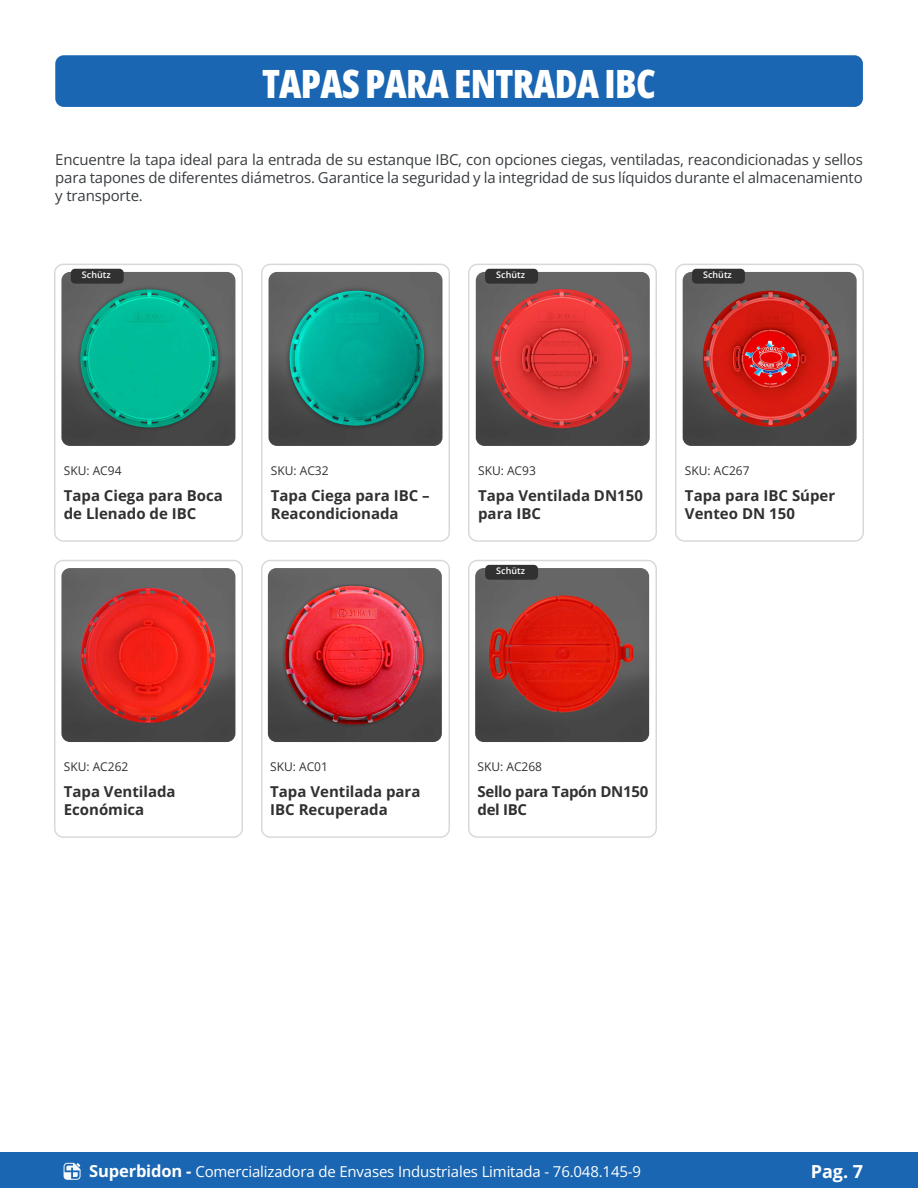
<style>
.page{position:relative;width:918px;height:1188px;background:#fff}
.page>*{position:absolute;margin:0;border:0;box-sizing:border-box;transform-origin:0 0}
.t1{font:800 39px "Open Sans Condensed";letter-spacing:-.02em;color:#fff}
.t2{font:700 18px "Open Sans";color:#fff}
.t3{font:15px/18px "Open Sans";letter-spacing:-.01em;color:#383c3f;text-align:justify}
.t4{font:700 15px/18px "Open Sans";color:#323131}
.t5{font:15px "Open Sans";letter-spacing:-.01em;color:#fff}
.t6{font:700 15px/18px "Open Sans";letter-spacing:-.02em;color:#323131}
.t7{font:12px "Open Sans";color:#323131}
.t8{font:600 9px "Open Sans";color:#fff}
.s1{font-weight:700;font-size:16.5px}
</style>
<div class="page">
<div style="left:261px;top:560px;width:189px;height:278px;border:2px solid #393d3f;border-radius:9px"></div>
<div style="left:55px;top:55px;width:808px;height:52px;background:#1a66b2;border-radius:9px"></div>
<div style="left:0;top:1153px;width:918px;height:35px;background:#1a66b2"></div>
<svg style="left:64px;top:1163px;width:16px;height:17px"></svg>
<div style="left:54px;top:264px;width:189px;height:278px;border:2px solid #393d3f;border-radius:9px"></div>
<div style="left:261px;top:264px;width:189px;height:278px;border:2px solid #393d3f;border-radius:9px"></div>
<div style="left:468px;top:264px;width:189px;height:278px;border:2px solid #393d3f;border-radius:9px"></div>
<div style="left:675px;top:264px;width:189px;height:278px;border:2px solid #393d3f;border-radius:9px"></div>
<img style="left:61px;top:272px;width:174px;height:174px">
<img style="left:269px;top:272px;width:174px;height:174px">
<img style="left:476px;top:272px;width:174px;height:174px">
<img style="left:683px;top:272px;width:174px;height:174px">
<div style="left:71px;top:269px;width:53px;height:15px;background:#323131;border-radius:4px"></div>
<div style="left:485px;top:269px;width:53px;height:15px;background:#323131;border-radius:4px"></div>
<div style="left:692px;top:269px;width:53px;height:15px;background:#323131;border-radius:4px"></div>
<div style="left:54px;top:560px;width:189px;height:278px;border:2px solid #393d3f;border-radius:9px"></div>
<div style="left:468px;top:560px;width:189px;height:278px;border:2px solid #393d3f;border-radius:9px"></div>
<img style="left:61px;top:568px;width:174px;height:174px">
<img style="left:268px;top:568px;width:174px;height:174px">
<img style="left:475px;top:568px;width:174px;height:174px">
<div style="left:485px;top:565px;width:53px;height:15px;background:#323131;border-radius:4px"></div>
<p class="t1" style="left:262px;top:54px;width:395px">TAPAS PARA ENTRADA IBC</p>
<p class="t3" style="left:55px;top:151px;width:809px">Encuentre la tapa ideal para la entrada de su estanque IBC, con opciones ciegas, ventiladas, reacondicionadas y sellos para tapones de diferentes diámetros. Garantice la seguridad y la integridad de sus líquidos durante el almacenamiento y transporte.</p>
<p class="t8" style="left:82px;top:269px;width:30px">Schütz</p>
<p class="t8" style="left:496px;top:269px;width:30px">Schütz</p>
<p class="t8" style="left:703px;top:269px;width:30px">Schütz</p>
<p class="t7" style="left:64px;top:462px;width:59px">SKU: AC94</p>
<p class="t7" style="left:271px;top:462px;width:59px">SKU: AC32</p>
<p class="t7" style="left:478px;top:462px;width:59px">SKU: AC93</p>
<p class="t7" style="left:685px;top:462px;width:66px">SKU: AC267</p>
<p class="t4" style="left:64px;top:486px;width:161px">Tapa Ciega para Boca de Llenado de IBC</p>
<p class="t4" style="left:271px;top:486px;width:160px">Tapa Ciega para IBC –<br>Reacondicionada</p>
<p class="t4" style="left:478px;top:486px;width:166px">Tapa Ventilada DN150 para IBC</p>
<p class="t4" style="left:685px;top:486px;width:152px">Tapa para IBC Súper<br>Venteo DN 150</p>
<p class="t8" style="left:496px;top:565px;width:30px">Schütz</p>
<p class="t7" style="left:64px;top:759px;width:66px">SKU: AC262</p>
<p class="t7" style="left:270px;top:759px;width:59px">SKU: AC01</p>
<p class="t7" style="left:477px;top:759px;width:66px">SKU: AC268</p>
<p class="t4" style="left:64px;top:782px;width:113px">Tapa Ventilada<br>Económica</p>
<p class="t4" style="left:270px;top:782px;width:152px">Tapa Ventilada para<br>IBC Recuperada</p>
<p class="t6" style="left:477px;top:782px;width:172px">Sello para Tapón DN150 del IBC</p>
<p class="t5" style="left:89px;top:1161px;width:553px"><span class="s1">Superbidon -</span> Comercializadora de Envases Industriales Limitada - 76.048.145-9</p>
<p class="t2" style="left:811px;top:1159px;width:54px">Pag. 7</p>
</div>
